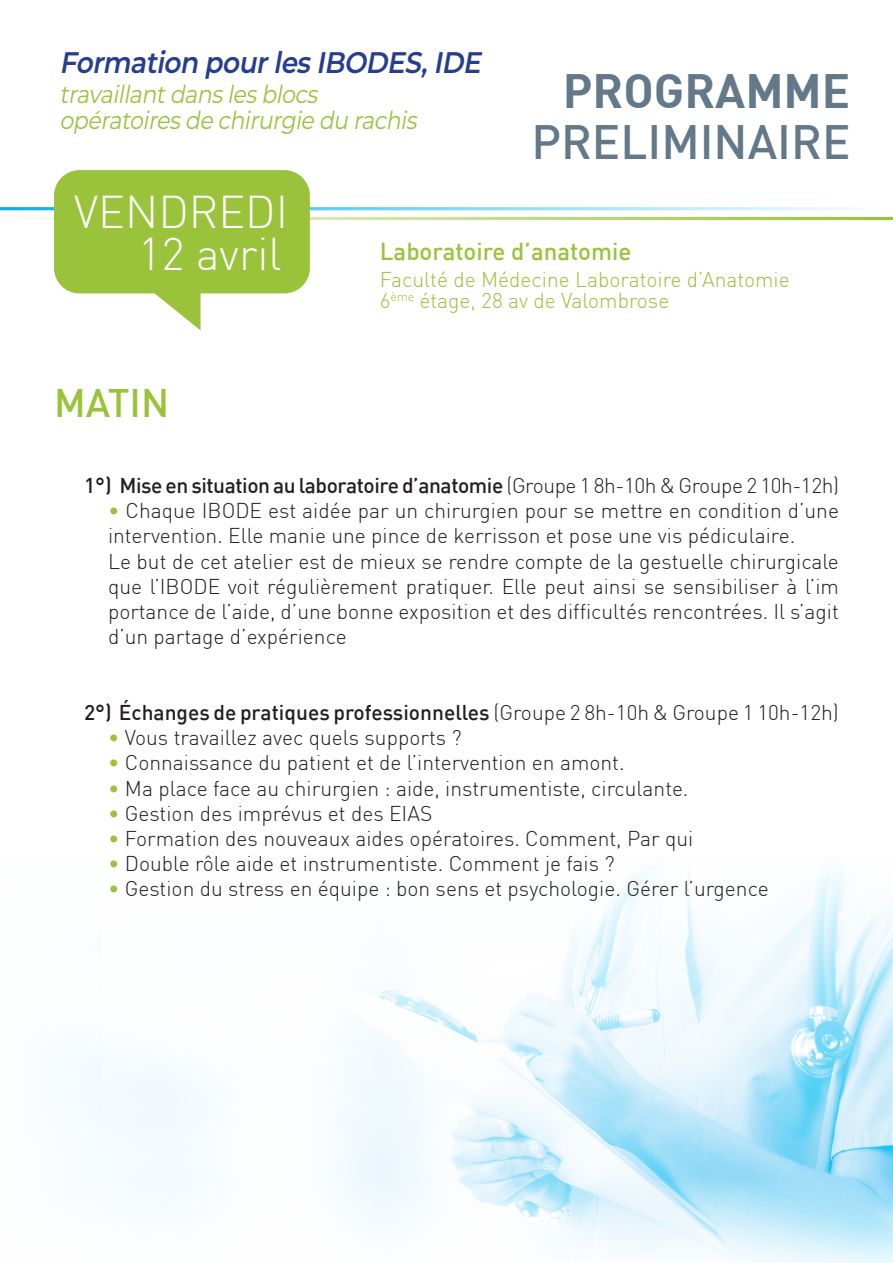
<style>
.page{position:relative;width:893px;height:1263px;background:#fff}
.page>*{position:absolute;margin:0;border:0;box-sizing:border-box;transform-origin:0 0}
.t1{font:500 47.25px "DIN";color:#637889}
.t2{font:700 47.25px "DIN";color:#637889}
.t3{font:300 45px "DIN";color:#fff}
.t4{font:500 39px "DIN";color:#9ac23b}
.t5{font:italic 600 29.7px "Montserrat";color:#253f8e;scale:.89 1}
.t6{font:italic 24.75px "Montserrat";color:#9ac23b;scale:.89 1}
.t7{font:500 24px "DIN";color:#9ac23b}
.t8{font:300 21px/25.2px "DIN";color:#231f20}
.t9{font:500 21px "DIN";letter-spacing:-.02em;color:#231f20}
.t10{font:500 21px "DIN";color:#231f20}
.t11{font:300 21px "DIN";color:#9ac23b}
.s1{font-weight:300}
.s2{color:#9ac23b}
</style>
<div class="page">
<img style="left:80px;top:1055px;width:813px;height:121px">
<svg style="left:130px;top:1176px;width:763px;height:87px;fill:#f5fbfe"></svg>
<svg style="left:102px;top:867px;width:791px;height:299px"></svg>
<hr style="left:0;top:207px;width:893px;height:3px;background:#00aeef">
<hr style="left:0;top:217px;width:893px;height:3px;background:#9ac23b">
<svg style="left:54px;top:170px;width:256px;height:160px"></svg>
<p class="t5" style="left:60px;top:41px;width:482px">Formation pourlesIBODES,IDE</p>
<p class="t6" style="left:60px;top:77px;width:298px">travaillantdanslesblocs</p>
<p class="t6" style="left:60px;top:103px;width:409px">opératoiresde chirurgie du rachis</p>
<p class="t2" style="left:563px;top:60px;width:289px">PROGRAMME</p>
<p class="t1" style="left:531px;top:111px;width:321px">PRELIMINAIRE</p>
<p class="t3" style="left:74px;top:184px;width:216px">VENDREDI</p>
<p class="t3" style="left:138px;top:226px;width:145px">12 avril</p>
<p class="t4" style="left:54px;top:378px;width:117px">MATIN</p>
<p class="t7" style="left:380px;top:236px;width:253px">Laboratoire d’anatomie</p>
<p class="t11" style="left:380px;top:267px;width:411px">Faculté de Médecine Laboratoire d’Anatomie</p>
<p class="t11" style="left:380px;top:288px;width:291px">6<sup>ème</sup> étage, 28 av de Valombrose</p>
<p class="t9" style="left:84px;top:472px;width:756px">1°) Mise en situation au laboratoire d’anatomie <span class="s1">(Groupe 1 8h-10h &amp; Groupe 2 10h-12h)</span></p>
<p class="t8" style="left:108px;top:498px;width:732px"><span class="s2">•</span> Chaque IBODE est aidée par un chirurgien pour se mettre en condition d’une intervention. Elle manie une pince de kerrisson et pose une vis pédiculaire.</p>
<p class="t8" style="left:108px;top:548px;width:732px;text-align:justify">Le but de cet atelier est de mieux se rendre compte de la gestuelle chirurgicale que l’IBODE voit régulièrement pratiquer. Elle peut ainsi se sensibiliser à l’im portance de l’aide, d’une bonne exposition et des difficultés rencontrées. Il s’agit d’un partage d’expérience</p>
<p class="t10" style="left:84px;top:699px;width:756px">2°) Échanges de pratiques professionnelles <span class="s1">(Groupe 2 8h-10h &amp; Groupe 1 10h-12h)</span></p>
<p class="t8" style="left:108px;top:725px;width:355px"><span class="s2">•</span> Vous travaillez avec quels supports ?</p>
<p class="t8" style="left:108px;top:750px;width:518px"><span class="s2">•</span> Connaissance du patient et de l’intervention en amont.</p>
<p class="t8" style="left:108px;top:775px;width:582px"><span class="s2">•</span> Ma place face au chirurgien : aide, instrumentiste, circulante.</p>
<p class="t8" style="left:108px;top:800px;width:326px"><span class="s2">•</span> Gestion des imprévus et des EIAS</p>
<p class="t8" style="left:108px;top:825px;width:587px"><span class="s2">•</span> Formation des nouveaux aides opératoires. Comment, Par qui</p>
<p class="t8" style="left:108px;top:851px;width:508px"><span class="s2">•</span> Double rôle aide et instrumentiste. Comment je fais ?</p>
<p class="t8" style="left:108px;top:876px;width:662px"><span class="s2">•</span> Gestion du stress en équipe : bon sens et psychologie. Gérer l’urgence</p>
</div>
